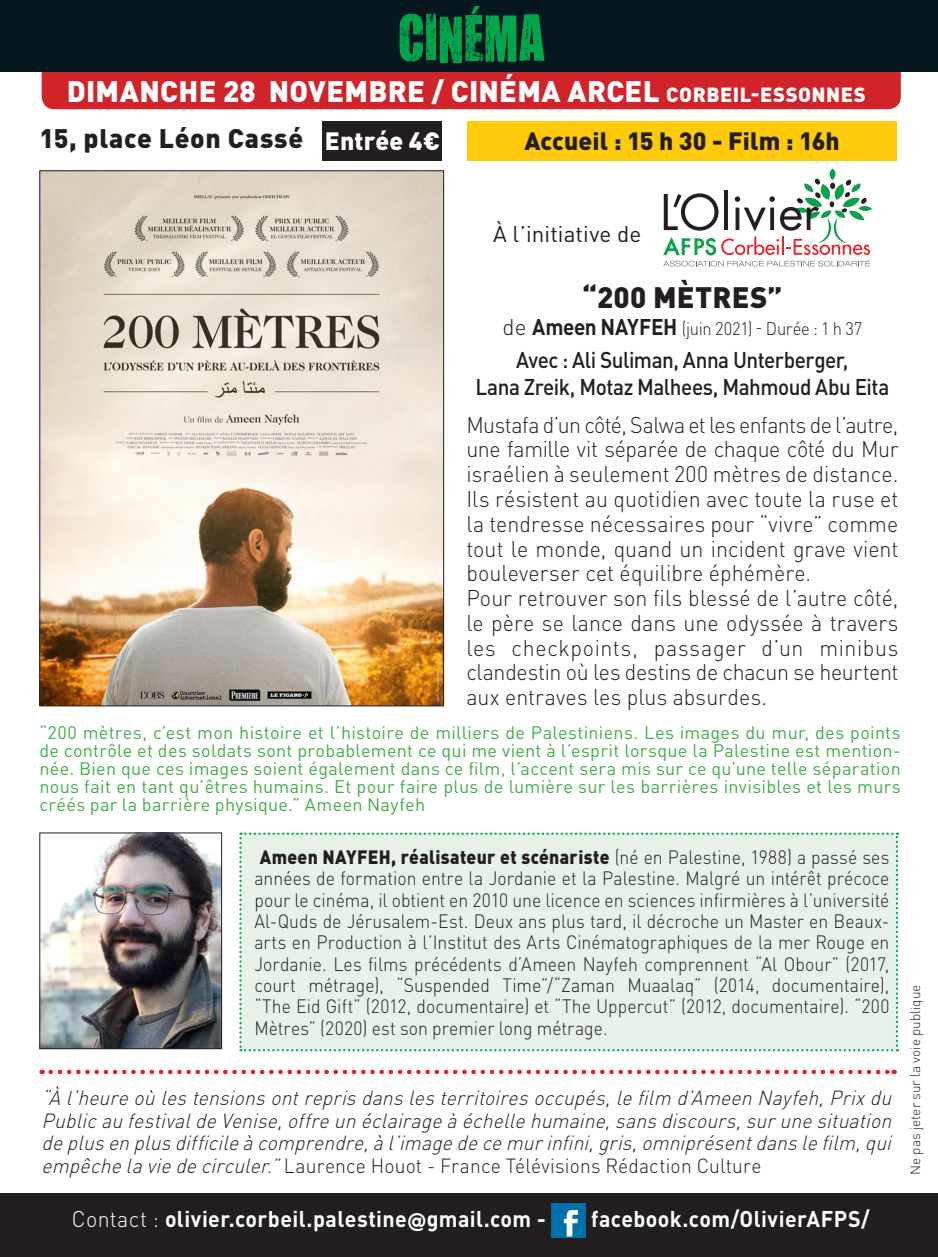
<style>
.page{position:relative;width:938px;height:1257px;background:#fff}
.page>*{position:absolute;margin:0;border:0;box-sizing:border-box;transform-origin:0 0}
.t1{font:54px "You Are Loved";color:#00a54c}
.t2{font:900 29.25px "DIN Pro";letter-spacing:.01em;color:#fff}
.t3{font:900 29.25px "DIN Pro";letter-spacing:.01em;color:#231f20}
.t4{font:900 26.55px "DIN Pro";letter-spacing:.025em;color:#231f20}
.t5{font:900 24.75px "DIN Pro";color:#231f20}
.t6{font:900 24.75px "DIN Pro";letter-spacing:.01em;color:#fff}
.t7{font:300 22.5px/24.8px "DIN Pro";color:#231f20;text-align:justify;scale:.95 1}
.t8{font:500 22.5px/27px "DIN Pro";letter-spacing:-.025em;color:#231f20;text-align:center;scale:.92 1}
.Texte_courant{font:700 22.5px "DIN Pro";letter-spacing:.02em;color:#fff;scale:.95 1}
.t9{font:22.5px "DIN Pro";letter-spacing:.005em;color:#231f20}
.t10{font:italic 300 20.25px/22.5px "DIN Pro";color:#231f20;text-align:justify;scale:.95 1}
.Texte_courant-2{font:700 20.25px "DIN Pro";letter-spacing:.02em;color:#fff;scale:.95 1}
.t11{font:300 19.12px/21.4px "DIN Pro";letter-spacing:.005em;color:#231f20;text-align:justify;scale:.92 1}
.t12{font:18px/18px "DIN Pro";letter-spacing:.015em;color:#40ae49;text-align:justify}
.t13{font:300 18px "DIN Pro";letter-spacing:-.01em;color:#231f20;scale:.92 1}
.t14{font:300 13.5px "DIN Pro";letter-spacing:.005em;color:#231f20}
.s1{font-size:20.25px}
.s2{font-size:22.5px}
.s3{font-weight:700;font-size:22.5px}
.s4{font-weight:900}
.s5{font-style:normal}
.s6{font-weight:300}
.s7{font-family:"Futura"}
</style>
<div class="page">
<img style="left:41px;top:172px;width:401px;height:532px">
<div style="left:239px;top:832px;width:659px;height:219px;background:#e6f2e7"></div>
<img style="left:41px;top:834px;width:179px;height:213px">
<div style="left:39px;top:832px;width:183px;height:217px;border:1px solid #231f20"></div>
<div style="left:42px;top:71px;width:858px;height:38px;background:#d1232a"></div>
<div style="left:0;top:0;width:938px;height:71px;background:#071720"></div>
<div style="left:0;top:1193px;width:938px;height:63px;background:#231f20"></div>
<div style="left:552px;top:1203px;width:34px;height:34px;background:#0071a8"></div>
<svg style="left:564px;top:1210px;width:14px;height:26px"></svg>
<svg style="left:663px;top:168px;width:209px;height:98px"></svg>
<div style="left:322px;top:121px;width:120px;height:39px;background:#231f20"></div>
<svg style="left:51px;top:1069px;width:843px;height:5px"></svg>
<div style="left:467px;top:121px;width:429px;height:39px;background:#feca0a"></div>
<p class="t1" style="left:398px;top:2px;width:148px">CINÉMA</p>
<p class="t2" style="left:67px;top:72px;width:800px">DIMANCHE 28 NOVEMBRE / CINÉMA ARCEL <span class="s1">CORBEIL-ESSONNES</span></p>
<p class="t4" style="left:39px;top:121px;width:265px">15, place Léon Cassé</p>
<p class="t6" style="left:325px;top:124px;width:117px">Entrée 4€</p>
<p class="t5" style="left:524px;top:124px;width:317px">Accueil : 15 h 30 - Film : 16h</p>
<p class="t9" style="left:493px;top:219px;width:150px">À l’initiative de</p>
<p class="t3" style="left:582px;top:277px;width:202px">“200 MÈTRES”</p>
<p class="t13" style="left:502px;top:316px;width:392px"><span class="s2">de</span> <span class="s3">Ameen NAYFEH</span> (juin 2021) - Durée : 1 h 37</p>
<p class="t8" style="left:475px;top:345px;width:451px">Avec : Ali Suliman, Anna Unterberger,<br>Lana Zreik, Motaz Malhees, Mahmoud Abu Eita</p>
<p class="t7" style="left:466px;top:411px;width:456px">Mustafa d’un côté, Salwa et les enfants de l’autre, une famille vit séparée de chaque côté du Mur israélien à seulement 200 mètres de distance.<br>Ils résistent au quotidien avec toute la ruse et la tendresse nécessaires pour “vivre” comme tout le monde, quand un incident grave vient bouleverser cet équilibre éphémère.</p>
<p class="t7" style="left:466px;top:584px;width:456px">Pour retrouver son fils blessé de l’autre côté, le père se lance dans une odyssée à travers les checkpoints, passager d’un minibus clandestin où les destins de chacun se heurtent aux entraves les plus absurdes.</p>
<p class="t12" style="left:39px;top:722px;width:863px">“200 mètres, c’est mon histoire et l’histoire de milliers de Palestiniens. Les images du mur, des points de contrôle et des soldats sont probablement ce qui me vient à l’esprit lorsque la Palestine est mention&shy;née. Bien que ces images soient également dans ce film, l’accent sera mis sur ce qu’une telle séparation nous fait en tant qu’êtres humains. Et pour faire plus de lumière sur les barrières invisibles et les murs créés par la barrière physique.” Ameen Nayfeh</p>
<p class="t11" style="left:254px;top:845px;width:692px"><span class="s4">Ameen NAYFEH, réalisateur et scénariste</span> (né en Palestine, 1988) a passé ses années de formation entre la Jordanie et la Palestine. Malgré un intérêt précoce pour le cinéma, il obtient en 2010 une licence en sciences infirmières à l’université Al-Quds de Jérusalem-Est. Deux ans plus tard, il décroche un Master en Beaux&shy;arts en Production à l’Institut des Arts Cinématographiques de la mer Rouge en Jordanie. Les films précédents d’Ameen Nayfeh comprennent “Al Obour” (2017, court métrage), “Suspended Time”/“Zaman Muaalaq” (2014, documentaire), “The Eid Gift” (2012, documentaire) et “The Uppercut” (2012, documentaire). “200<br>Mètres” (2020) est son premier long métrage.</p>
<p class="t10" style="left:42px;top:1085px;width:902px">“À l’heureoùlestensionsontreprisdanslesterritoiresoccupés,lefilm d’AmeenNayfeh,Prixdu PublicaufestivaldeVenise,offreunéclairageàéchellehumaine,sansdiscours,surunesituation deplusenplusdifficileàcomprendre,àl’imagedecemurinfini,gris,omniprésentdanslefilm,qui empêchelaviedecirculer.”<span class="s5">Laurence Houot - France Télévisions Rédaction Culture</span></p>
<p class="Texte_courant" style="left:591px;top:1203px;width:294px">facebook.com/OlivierAFPS/</p>
<p class="Texte_courant" style="left:72px;top:1203px;width:500px"><span class="s6">Contact :</span> olivier.corbeil.palestine<span class="s7">@</span>gmail.com -</p>
<p class="Texte_courant-2" style="left:257px;top:1205px;width:440px"><span class="s6">Contact :</span> olivier.corbeil.palestine<span class="s7">@</span>gmail.com</p>
<p class="t14" style="left:906px;top:1174px;width:192px;rotate:-90deg">Ne pas jeter sur la voie publique</p>
</div>
